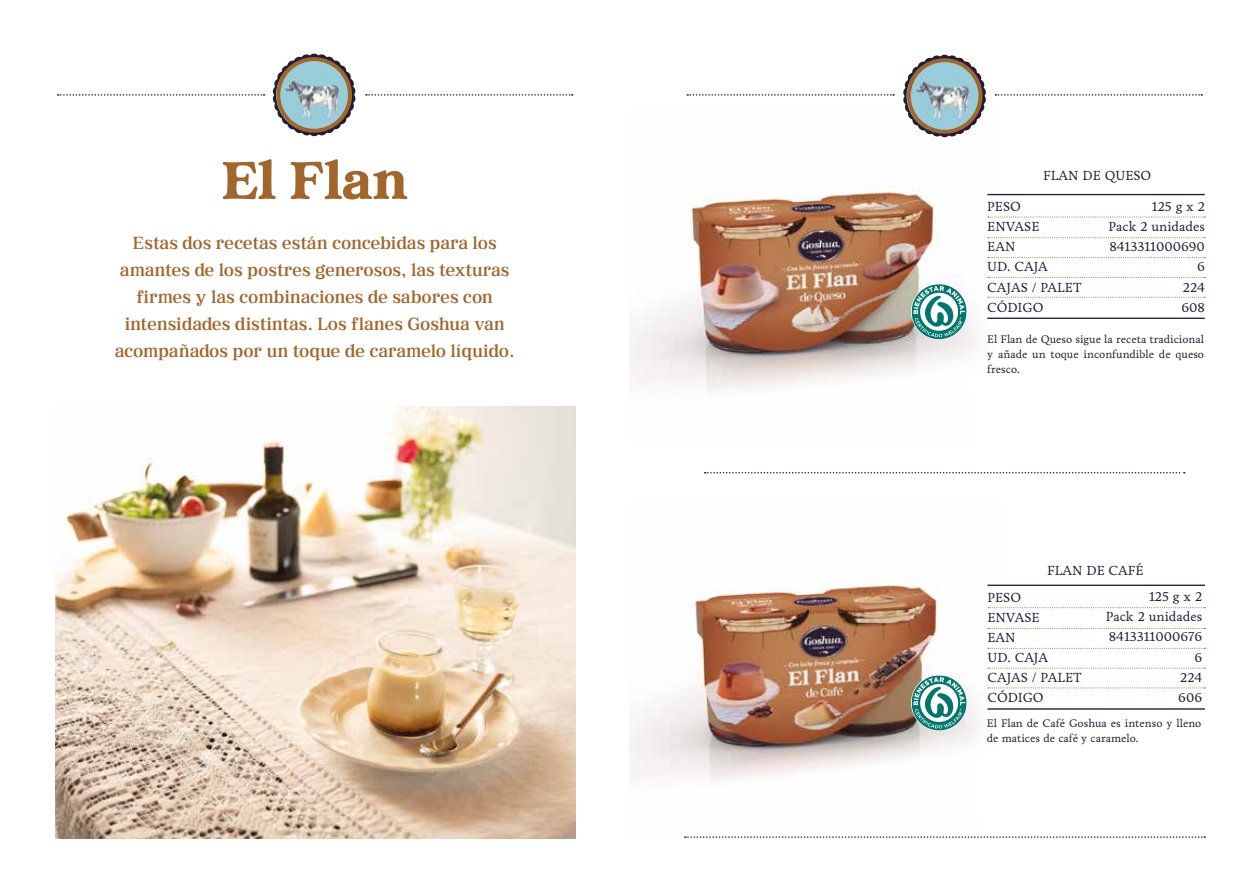
<style>
.page{position:relative;width:1259px;height:893px;background:#fff}
.page>*{position:absolute;margin:0;border:0;box-sizing:border-box;transform-origin:0 0}
.t1{font:700 54px "Everafter";color:#a1662c}
.t2{font:18px/27px "Everafter";color:#a1662c;text-align:center}
.t3{font:13.35px/20.1px "Livory";color:#231c34}
.t4{font:13.35px "Livory";color:#231c33}
.t5{font:11.25px/15px "Livory";color:#231c33;text-align:justify}
</style>
<div class="page">
<img style="left:629px;top:137px;width:369px;height:254px">
<svg style="left:685px;top:836px;width:520px;height:2px"></svg>
<hr style="left:987px;top:194px;width:217px;height:1px;background:#231c34">
<hr style="left:987px;top:318px;width:217px;height:1px;background:#231c34">
<svg style="left:987px;top:217px;width:218px;height:1px"></svg>
<svg style="left:987px;top:237px;width:218px;height:1px"></svg>
<svg style="left:987px;top:257px;width:218px;height:1px"></svg>
<svg style="left:987px;top:277px;width:218px;height:1px"></svg>
<svg style="left:987px;top:297px;width:218px;height:1px"></svg>
<img style="left:273px;top:54px;width:82px;height:82px">
<svg style="left:58px;top:94px;width:206px;height:2px"></svg>
<svg style="left:366px;top:94px;width:207px;height:2px"></svg>
<img style="left:903px;top:55px;width:83px;height:82px">
<svg style="left:687px;top:94px;width:207px;height:2px"></svg>
<svg style="left:995px;top:94px;width:207px;height:2px"></svg>
<img style="left:629px;top:580px;width:373px;height:201px">
<hr style="left:987px;top:585px;width:218px;height:1px;background:#231c34">
<hr style="left:987px;top:708px;width:218px;height:2px;background:#231c34">
<svg style="left:988px;top:607px;width:217px;height:1px"></svg>
<svg style="left:988px;top:628px;width:217px;height:1px"></svg>
<svg style="left:988px;top:648px;width:217px;height:1px"></svg>
<svg style="left:988px;top:668px;width:217px;height:1px"></svg>
<svg style="left:988px;top:687px;width:217px;height:1px"></svg>
<img style="left:55px;top:407px;width:520px;height:432px">
<svg style="left:704px;top:472px;width:480px;height:1px"></svg>
<svg style="left:911px;top:284px;width:55px;height:55px"></svg>
<svg style="left:911px;top:675px;width:55px;height:55px"></svg>
<h1 class="t1" style="left:222px;top:148px;width:188px">El Flan</h1>
<p class="t2" style="left:115px;top:229px;width:401px">Estas dos recetas están concebidas para los amantes de los postres generosos, las texturas firmes y las combinaciones de sabores con intensidades distintas. Los flanes Goshua van acompañados por un toque de caramelo líquido.</p>
<p class="t4" style="left:1043px;top:168px;width:109px">FLAN DE QUESO</p>
<p class="t3" style="left:1108px;top:196px;width:98px;text-align:right">125 g x 2<br>Pack 2 unidades<br>8413311000690<br>6<br>224<br>608</p>
<p class="t5" style="left:987px;top:332px;width:218px">El Flan de Queso sigue la receta tradicional y añade un toque inconfundible de queso fresco.</p>
<p class="t3" style="left:987px;top:196px;width:96px">PESO<br>ENVASE<br>EAN<br>UD. CAJA<br>CAJAS / PALET<br>CÓDIGO</p>
<p class="t4" style="left:1047px;top:562px;width:98px">FLAN DE CAFÉ</p>
<p class="t3" style="left:987px;top:587px;width:96px">PESO<br>ENVASE<br>EAN<br>UD. CAJA<br>CAJAS / PALET<br>CÓDIGO</p>
<p class="t3" style="left:1105px;top:587px;width:98px;text-align:right">125 g x 2<br>Pack 2 unidades<br>8413311000676<br>6<br>224<br>606</p>
<p class="t5" style="left:987px;top:715px;width:216px">El Flan de Café Goshua es intenso y lleno de matices de café y caramelo.</p>
</div>
